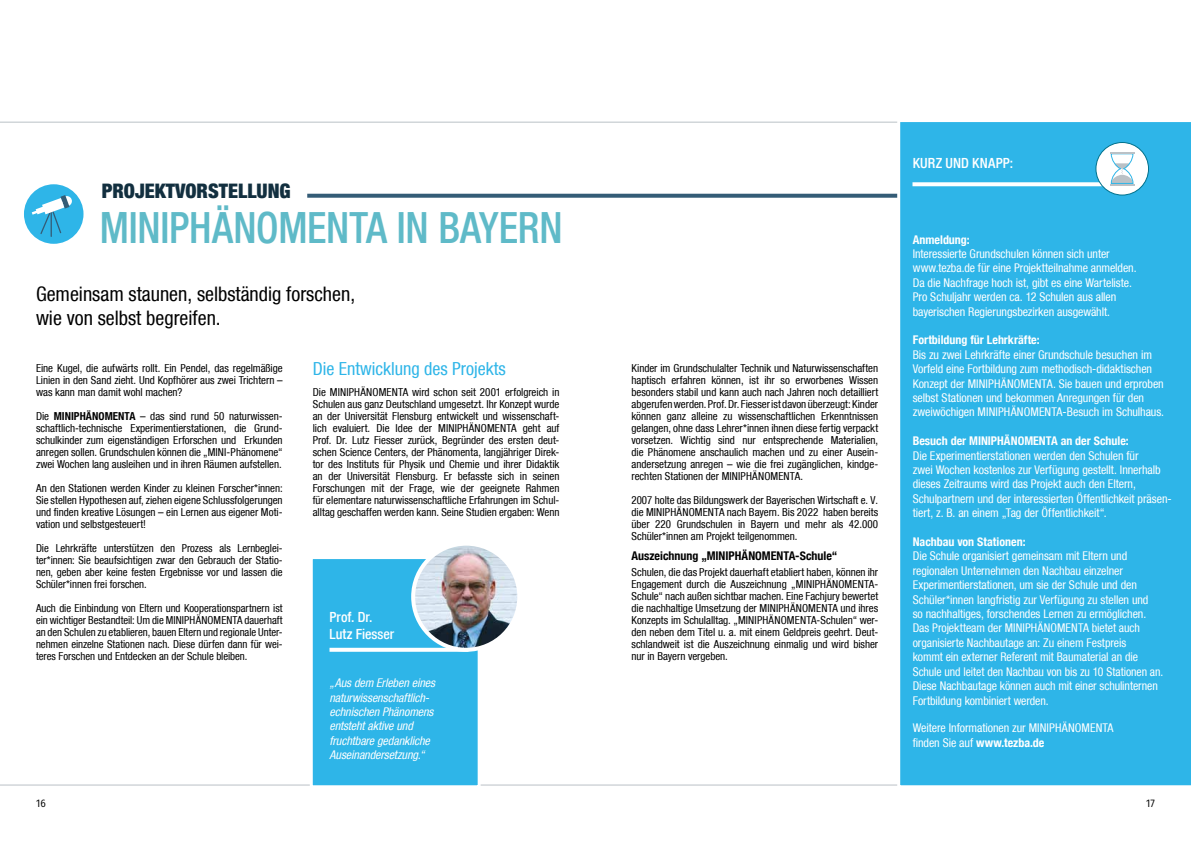
<style>
.page{position:relative;width:1191px;height:842px;background:#fff}
.page>*{position:absolute;margin:0;border:0;box-sizing:border-box;transform-origin:0 0}
.t1{font:500 condensed 43px "Bfz";letter-spacing:-.005em;color:#5fbac8;scale:.94 1}
.t2{font:condensed 20px/24px "Bfz";color:#000}
.t3{font:900 condensed 20px "Bfz";color:#122f3f}
.t4{font:condensed 18px "Bfz";color:#2eb5e8}
.t5{font:500 condensed 14px/16.8px "Bfz";letter-spacing:.005em;color:#fff}
.t6{font:condensed 12px/14.4px "Bfz";letter-spacing:-.01em;color:#fff}
.t7{font:italic condensed 12px/14.4px "Bfz";letter-spacing:-.005em;color:#fff}
.t8{font:700 condensed 12px "Bfz";color:#fff}
.t9{font:700 condensed 12px "Bfz";color:#000}
.t10{font:condensed 11px/12px "Bfz";letter-spacing:-.005em;color:#000;text-align:justify}
.t11{font:11px "Fira Sans Condensed";color:#000}
.s1{font-weight:700}
</style>
<div class="page">
<hr style="left:0;top:122px;width:1191px;height:1px;background:#bac1c6">
<hr style="left:0;top:785px;width:1191px;height:1px;background:#bac1c6">
<svg style="left:307px;top:194px;width:590px;height:4px;background:#42677f"></svg>
<div style="left:24px;top:184px;width:59px;height:60px;background:#2eb5e8;border-radius:50%"></div>
<div style="left:62px;top:196px;width:10px;height:10px;background:#fff;border-radius:50%"></div>
<svg style="left:32px;top:195px;width:37px;height:41px"></svg>
<div style="left:897px;top:122px;width:294px;height:664px;background:#2eb5e8"></div>
<svg style="left:912px;top:182px;width:190px;height:4px"></svg>
<svg style="left:308px;top:559px;width:174px;height:227px;background:#39b9e9"></svg>
<svg style="left:329px;top:648px;width:130px;height:4px"></svg>
<img style="left:413px;top:544px;width:106px;height:106px;border-radius:53px">
<div style="left:411px;top:542px;width:110px;height:110px;border:4px solid #fff;border-radius:50%"></div>
<div style="left:1096px;top:142px;width:52px;height:53px;background:#fff;border-radius:50%"></div>
<div style="left:1095px;top:142px;width:54px;height:53px;border:1px solid #00718c;border-radius:50%"></div>
<svg style="left:1110px;top:152px;width:24px;height:33px"></svg>
<h2 class="t3" style="left:102px;top:178px;width:190px">PROJEKTVORSTELLUNG</h2>
<h1 class="t1" style="left:100px;top:202px;width:493px">MINIPHÄNOMENTA IN BAYERN</h1>
<h2 class="t2" style="left:36px;top:282px;width:321px">Gemeinsam staunen, selbständig forschen, wie von selbst begreifen.</h2>
<p class="t10" style="left:36px;top:362px;width:248px">Eine Kugel, die aufwärts rollt. Ein Pendel, das regelmäßige Linien in den Sand zieht. Und Kopfhörer aus zwei Trichtern – was kann man damit wohl machen?</p>
<p class="t10" style="left:36px;top:410px;width:248px">Die <span class="s1">MINIPHÄNOMENTA</span> – das sind rund 50 naturwissen&shy;schaftlich-technische Experimentierstationen, die Grund&shy;schulkinder zum eigenständigen Erforschen und Erkunden anregen sollen. Grundschulen können die „MINI-Phänomene“ zwei Wochen lang ausleihen und in ihren Räumen aufstellen.</p>
<p class="t10" style="left:36px;top:482px;width:248px">An den Stationen werden Kinder zu kleinen Forscher*innen:<br>Sie stellen Hypothesen auf, ziehen eigene Schlussfolgerungen und finden kreative Lösungen – ein Lernen aus eigener Moti&shy;vation und selbstgesteuert!</p>
<p class="t10" style="left:36px;top:542px;width:248px">Die Lehrkräfte unterstützen den Prozess als Lernbeglei&shy;ter*innen: Sie beaufsichtigen zwar den Gebrauch der Statio&shy;nen, geben aber keine festen Ergebnisse vor und lassen die Schüler*innen frei forschen.</p>
<p class="t10" style="left:36px;top:602px;width:248px">Auch die Einbindung von Eltern und Kooperationspartnern ist ein wichtiger Bestandteil: Um die MINIPHÄNOMENTA dauerhaft an den Schulen zu etablieren, bauen Eltern und regionale Unter&shy;nehmen einzelne Stationen nach. Diese dürfen dann für wei&shy;teres Forschen und Entdecken an der Schule bleiben.</p>
<h3 class="t4" style="left:313px;top:359px;width:194px">Die Entwicklung des Projekts</h3>
<p class="t10" style="left:313px;top:386px;width:248px">Die MINIPHÄNOMENTA wird schon seit 2001 erfolgreich in Schulen aus ganz Deutschland umgesetzt. Ihr Konzept wurde an der Universität Flensburg entwickelt und wissenschaft&shy;lich evaluiert. Die Idee der MINIPHÄNOMENTA geht auf Prof. Dr. Lutz Fiesser zurück, Begründer des ersten deut&shy;schen Science Centers, der Phänomenta, langjähriger Direk&shy;tor des Instituts für Physik und Chemie und ihrer Didaktik an der Universität Flensburg. Er befasste sich in seinen Forschungen mit der Frage, wie der geeignete Rahmen für elementare naturwissenschaftliche Erfahrungen im Schul&shy;alltag geschaffen werden kann. Seine Studien ergaben: Wenn</p>
<p class="t5" style="left:329px;top:609px;width:66px">Prof. Dr.<br>Lutz Fiesser</p>
<p class="t7" style="left:329px;top:676px;width:107px">„Aus dem Erleben eines naturwissenschaftlich&shy;echnischen Phänomens entsteht aktive und fruchtbare gedankliche<br>Auseinandersetzung.“</p>
<p class="t10" style="left:631px;top:362px;width:248px">Kinder im Grundschulalter Technik und Naturwissenschaften haptisch erfahren können, ist ihr so erworbenes Wissen besonders stabil und kann auch nach Jahren noch detailliert abgerufen werden. Prof. Dr. Fiesser ist davon überzeugt: Kinder können ganz alleine zu wissenschaftlichen Erkenntnissen gelangen, ohne dass Lehrer*innen ihnen diese fertig verpackt vorsetzen. Wichtig sind nur entsprechende Materialien, die Phänomene anschaulich machen und zu einer Ausein&shy;andersetzung anregen – wie die frei zugänglichen, kindge&shy;rechten Stationen der MINIPHÄNOMENTA.</p>
<p class="t10" style="left:631px;top:494px;width:248px">2007 holte das Bildungswerk der Bayerischen Wirtschaft e. V. die MINIPHÄNOMENTA nach Bayern. Bis 2022 haben bereits über 220 Grundschulen in Bayern und mehr als 42.000<br>Schüler*innen am Projekt teilgenommen.</p>
<p class="t9" style="left:631px;top:549px;width:207px">Auszeichnung „MINIPHÄNOMENTA-Schule“</p>
<p class="t10" style="left:631px;top:566px;width:248px">Schulen, die das Projekt dauerhaft etabliert haben, können ihr Engagement durch die Auszeichnung „MINIPHÄNOMENTA-Schule“ nach außen sichtbar machen. Eine Fachjury bewertet die nachhaltige Umsetzung der MINIPHÄNOMENTA und ihres Konzepts im Schulalltag. „MINIPHÄNOMENTA-Schulen“ wer&shy;den neben dem Titel u. a. mit einem Geldpreis geehrt. Deut&shy;schlandweit ist die Auszeichnung einmalig und wird bisher nur in Bayern vergeben.</p>
<p class="t5" style="left:912px;top:155px;width:102px">KURZ UND KNAPP:</p>
<p class="t8" style="left:912px;top:232px;width:58px">Anmeldung:</p>
<p class="t6" style="left:912px;top:246px;width:225px">Interessierte Grundschulen können sich unter www.tezba.de für eine Projektteilnahme anmelden.<br>Da die Nachfrage hoch ist, gibt es eine Warteliste.<br>Pro Schuljahr werden ca. 12 Schulen aus allen bayerischen Regierungsbezirken ausgewählt.</p>
<p class="t8" style="left:912px;top:333px;width:128px">Fortbildung für Lehrkräfte:</p>
<p class="t6" style="left:912px;top:347px;width:253px">Bis zu zwei Lehrkräfte einer Grundschule besuchen im Vorfeld eine Fortbildung zum methodisch-didaktischen Konzept der MINIPHÄNOMENTA. Sie bauen und erproben selbst Stationen und bekommen Anregungen für den zweiwöchigen MINIPHÄNOMENTA-Besuch im Schulhaus.</p>
<p class="t8" style="left:912px;top:434px;width:217px">Besuch der MINIPHÄNOMENTA an der Schule:</p>
<p class="t6" style="left:912px;top:448px;width:260px">Die Experimentierstationen werden den Schulen für<br>zwei Wochen kostenlos zur Verfügung gestellt. Innerhalb dieses Zeitraums wird das Projekt auch den Eltern, Schulpartnern und der interessierten Öffentlichkeit präsen&shy;tiert, z. B. an einem „Tag der Öffentlichkeit“.</p>
<p class="t8" style="left:912px;top:534px;width:114px">Nachbau von Stationen:</p>
<p class="t6" style="left:912px;top:549px;width:252px">Die Schule organisiert gemeinsam mit Eltern und regionalen Unternehmen den Nachbau einzelner Experimentierstationen, um sie der Schule und den Schüler*innen langfristig zur Verfügung zu stellen und<br>so nachhaltiges, forschendes Lernen zu ermöglichen.<br>Das Projektteam der MINIPHÄNOMENTA bietet auch organisierte Nachbautage an: Zu einem Festpreis<br>kommt ein externer Referent mit Baumaterial an die Schule und leitet den Nachbau von bis zu 10 Stationen an.<br>Diese Nachbautage können auch mit einer schulinternen Fortbildung kombiniert werden.</p>
<p class="t6" style="left:912px;top:720px;width:202px">Weitere Informationen zur MINIPHÄNOMENTA finden Sie auf <span class="s1">www.tezba.de</span></p>
<p class="t11" style="left:36px;top:795px;width:11px">16</p>
<p class="t11" style="left:1146px;top:795px;width:10px">17</p>
</div>
